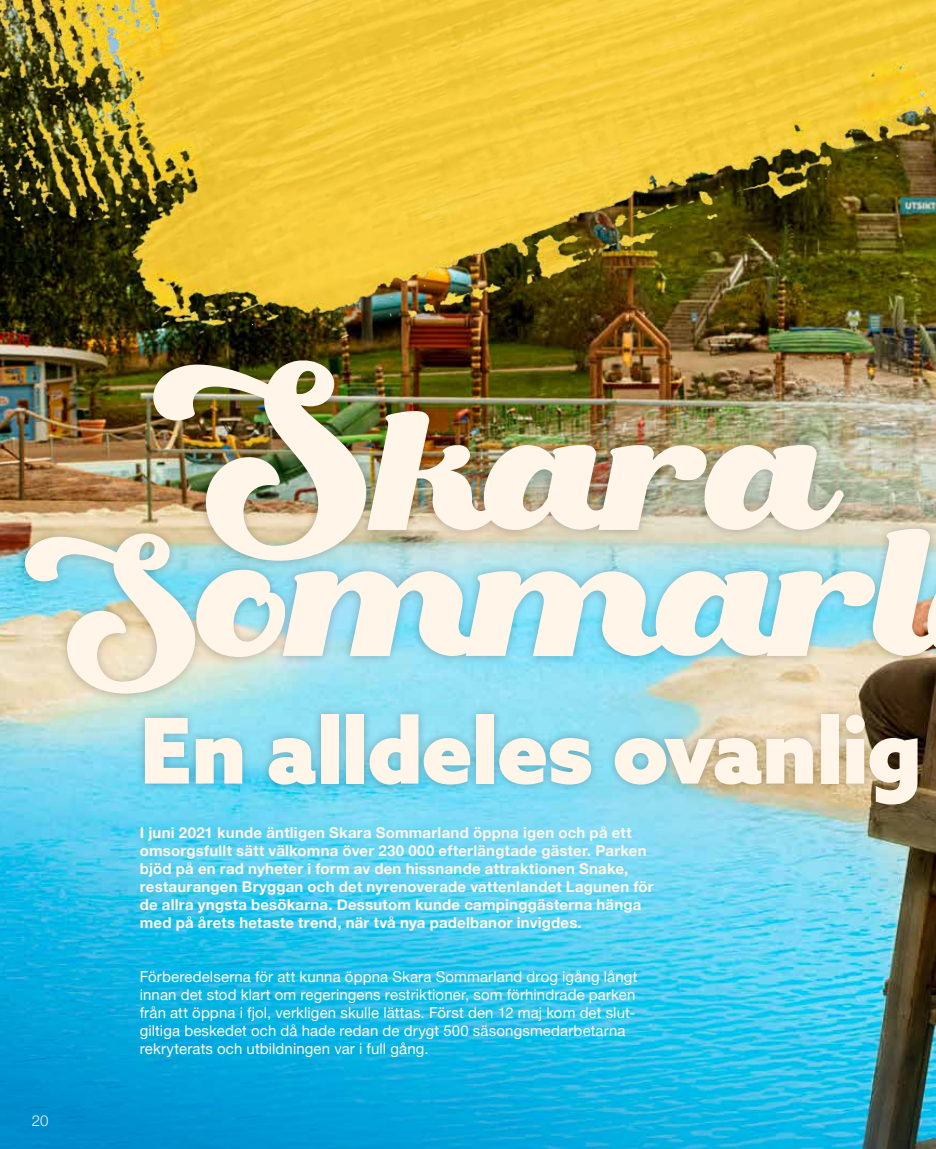
<style>
.page{position:relative;width:936px;height:1149px;background:#fff}
.page>*{position:absolute;margin:0;border:0;box-sizing:border-box;transform-origin:0 0}
.t1{font:900 90.75px "Azo Sans";letter-spacing:-.02em;color:#fff5e9}
.t2{font:700 15px/18px "Helvetica Neue";letter-spacing:.015em;color:#fff5e8}
.t3{font:15px/18px "Helvetica Neue";letter-spacing:.005em;color:#fff5e8}
.t4{font:300 15px "Helvetica Neue";color:#fff5e8}
</style>
<div class="page">
<svg style="left:0;top:598px;width:935px;height:550px;background:#39bbdf"></svg>
<div style="left:136px;top:705px;width:799px;height:108px;background:#000;opacity:.25"></div>
<div style="left:16px;top:351px;width:919px;height:351px;background:#000;opacity:.25"></div>
<img style="left:25px;top:360px;width:910px;height:333px">
<img style="left:0;top:0;width:935px;height:351px">
<p class="t4" style="left:32px;top:1108px;width:18px">20</p>
<h1 class="t1" style="left:140px;top:690px;width:784px">En alldeles ovanlig</h1>
<p class="t2" style="left:140px;top:823px;width:515px">I juni 2021 kunde äntligen Skara Sommarland öppna igen och på ett omsorgsfullt sätt välkomna över 230 000 efterlängtade gäster. Parken bjöd på en rad nyheter i form av den hissnande attraktionen Snake, restaurangen Bryggan och det nyrenoverade vattenlandet Lagunen för de allra yngsta besökarna. Dessutom kunde campinggästerna hänga med på årets hetaste trend, när två nya padelbanor invigdes.</p>
<p class="t3" style="left:140px;top:968px;width:499px">Förberedelserna för att kunna öppna Skara Sommarland drog igång långt innan det stod klart om regeringens restriktioner, som förhindrade parken från att öppna i fjol, verkligen skulle lättas. Först den 12 maj kom det slut&shy;giltiga beskedet och då hade redan de drygt 500 säsongsmedarbetarna rekryterats och utbildningen var i full gång.</p>
</div>
